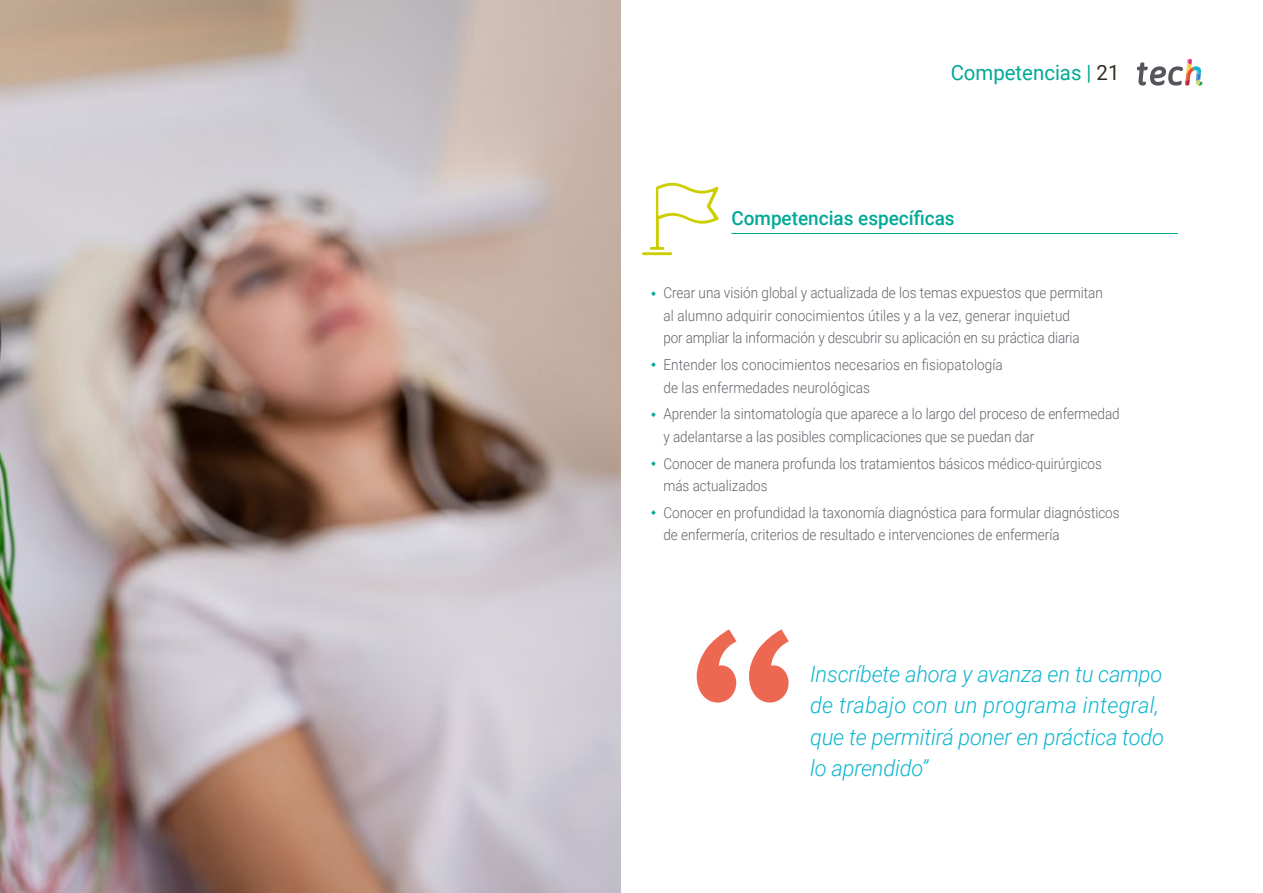
<style>
.page{position:relative;width:1263px;height:893px;background:#fff}
.page>*{position:absolute;margin:0;border:0;box-sizing:border-box;transform-origin:0 0}
.t1{font:italic 300 22.5px/31.5px "Roboto";letter-spacing:-.01em;color:#0fb6cf}
.t2{font:21px "Roboto";color:#00a996}
.t3{font:500 19.5px "Roboto";color:#00a996}
.t4{font:300 15px/22.5px "Roboto";color:#61646a;scale:.9 1}
.s1{color:#312e20}
</style>
<div class="page">
<img style="left:0;top:0;width:621px;height:893px">
<hr style="left:731px;top:233px;width:447px;height:1px;background:#00a996">
<hr style="left:642px;top:252px;width:30px;height:3px;background:#cdce00">
<svg style="left:650px;top:183px;width:69px;height:67px"></svg>
<svg style="left:1137px;top:59px;width:65px;height:27px"></svg>
<svg style="left:697px;top:629px;width:92px;height:74px"></svg>
<h2 class="t2" style="left:951px;top:57px;width:170px">Competencias | <span class="s1">21</span></h2>
<h3 class="t3" style="left:731px;top:205px;width:225px">Competencias específicas</h3>
<p class="t4" style="left:663px;top:281px;width:490px">Crear una visión global y actualizada de los temas expuestos que permitan al alumno adquirir conocimientos útiles y a la vez, generar inquietud<br>por ampliar la información y descubrir su aplicación en su práctica diaria</p>
<p class="t4" style="left:663px;top:353px;width:379px">Entender los conocimientos necesarios en fisiopatología de las enfermedades neurológicas</p>
<p class="t4" style="left:663px;top:402px;width:509px">Aprender la sintomatología que aparece a lo largo del proceso de enfermedad y adelantarse a las posibles complicaciones que se puedan dar</p>
<p class="t4" style="left:663px;top:451px;width:489px">Conocer de manera profunda los tratamientos básicos médico-quirúrgicos más actualizados</p>
<p class="t4" style="left:663px;top:501px;width:508px">Conocer en profundidad la taxonomía diagnóstica para formular diagnósticos de enfermería, criterios de resultado e intervenciones de enfermería</p>
<h1 class="t1" style="left:810px;top:657px;width:356px">Inscríbete ahora y avanza en tu campo de trabajo con un programa integral, que te permitirá poner en práctica todo lo aprendido”</h1>
</div>
